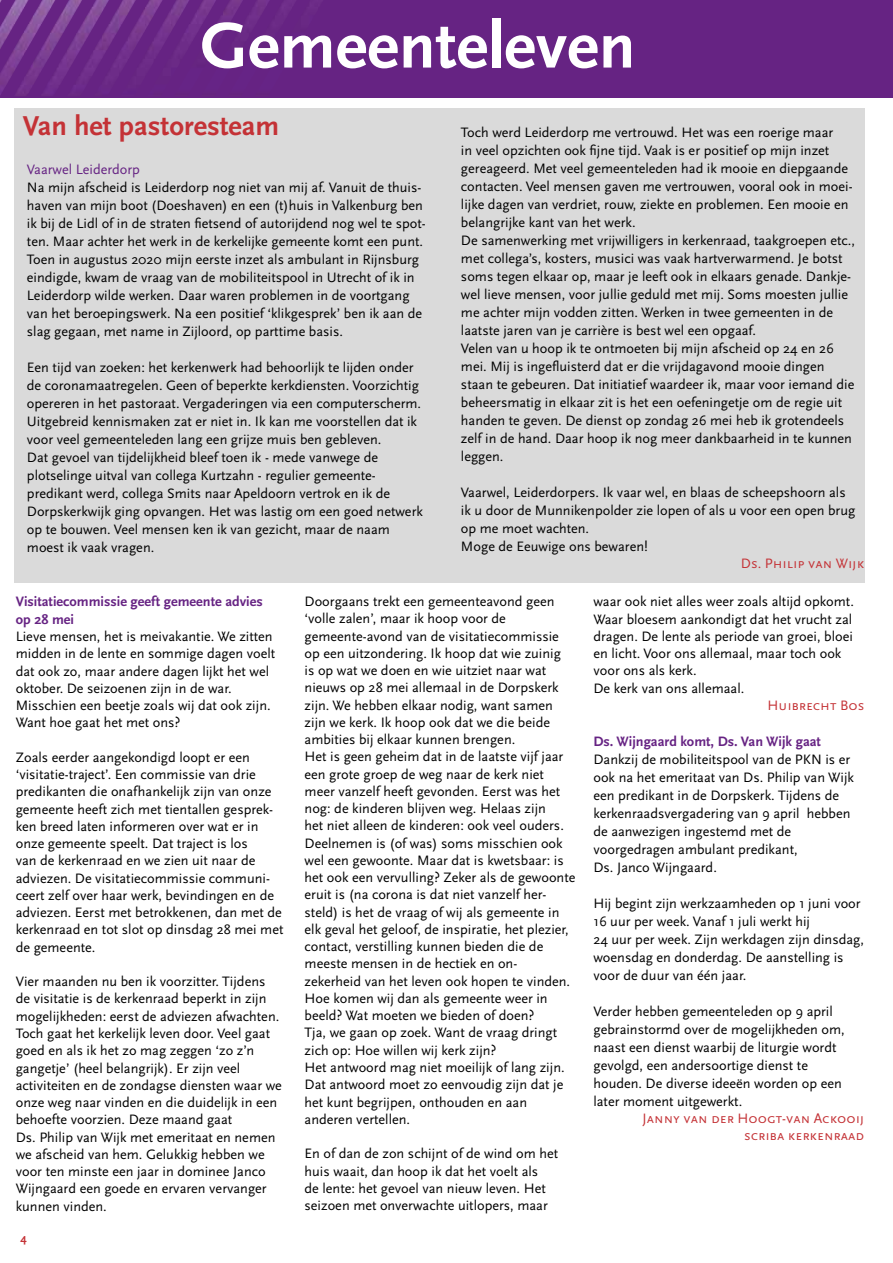
<style>
.page{position:relative;width:893px;height:1263px;background:#fff}
.page>*{position:absolute;margin:0;border:0;box-sizing:border-box;transform-origin:0 0}
.t1{font:700 67.5px "Scala Sans Pro";color:#fff}
.t2{font:700 28.5px "Scala Sans Pro";color:#c43236}
.t3{font:14.25px/17.2px "Scala Sans Pro";color:#000}
.t4{font:700 14.25px/18px "Scala Sans Pro";color:#662383}
.t5{font:14.25px/17.1px "Scala Sans Caps";color:#c43236;text-align:right}
.t6{font:14.25px "Scala Sans Pro";color:#662383}
.t7{font:700 12px "Scala Sans Pro";color:#c43236}
</style>
<div class="page">
<div style="left:0;top:0;width:893px;height:98px;background:#662383"></div>
<img style="left:0;top:0;width:318px;height:96px">
<div style="left:14px;top:108px;width:850px;height:474px;background:#dadada"></div>
<h1 class="t1" style="left:200px;top:7px;width:437px">Gemeenteleven</h1>
<h2 class="t2" style="left:23px;top:109px;width:258px">Van het pastoresteam</h2>
<p class="t6" style="left:27px;top:161px;width:115px">Vaarwel Leiderdorp</p>
<p class="t3" style="left:27px;top:179px;width:400px;line-height:18px">Na mijn afscheid is Leiderdorp nog niet van mij af. Vanuit de thuis&shy;haven van mijn boot (Doeshaven) en een (t)huis in Valkenburg ben ik bij de Lidl of in de straten fietsend of autorijdend nog wel te spot&shy;ten. Maar achter het werk in de kerkelijke gemeente komt een punt.<br>Toen in augustus 2020 mijn eerste inzet als ambulant in Rijnsburg eindigde, kwam de vraag van de mobiliteitspool in Utrecht of ik in Leiderdorp wilde werken. Daar waren problemen in de voortgang van het beroepingswerk. Na een positief ‘klikgesprek’ ben ik aan de slag gegaan, met name in Zijloord, op parttime basis.</p>
<p class="t3" style="left:27px;top:359px;width:397px;line-height:18px">Een tijd van zoeken: het kerkenwerk had behoorlijk te lijden onder de coronamaatregelen. Geen of beperkte kerkdiensten. Voorzichtig opereren in het pastoraat. Vergaderingen via een computerscherm.<br>Uitgebreid kennismaken zat er niet in. Ik kan me voorstellen dat ik voor veel gemeenteleden lang een grijze muis ben gebleven.<br>Dat gevoel van tijdelijkheid bleef toen ik - mede vanwege de plotselinge uitval van collega Kurtzahn - regulier gemeente&shy;predikant werd, collega Smits naar Apeldoorn vertrok en ik de Dorpskerkwijk ging opvangen. Het was lastig om een goed netwerk op te bouwen. Veel mensen ken ik van gezicht, maar de naam moest ik vaak vragen.</p>
<p class="t3" style="left:461px;top:123px;width:395px;line-height:18px">Toch werd Leiderdorp me vertrouwd. Het was een roerige maar<br>in veel opzichten ook fijne tijd. Vaak is er positief op mijn inzet gereageerd. Met veel gemeenteleden had ik mooie en diepgaande contacten. Veel mensen gaven me vertrouwen, vooral ook in moei&shy;lijke dagen van verdriet, rouw, ziekte en problemen. Een mooie en belangrijke kant van het werk.<br>De samenwerking met vrijwilligers in kerkenraad, taakgroepen etc., met collega’s, kosters, musici was vaak hartverwarmend. Je botst soms tegen elkaar op, maar je leeft ook in elkaars genade. Dankje&shy;wel lieve mensen, voor jullie geduld met mij. Soms moesten jullie me achter mijn vodden zitten. Werken in twee gemeenten in de laatste jaren van je carrière is best wel een opgaaf.<br>Velen van u hoop ik te ontmoeten bij mijn afscheid op 24 en 26 mei. Mij is ingefluisterd dat er die vrijdagavond mooie dingen staan te gebeuren. Dat initiatief waardeer ik, maar voor iemand die beheersmatig in elkaar zit is het een oefeningetje om de regie uit handen te geven. De dienst op zondag 26 mei heb ik grotendeels zelf in de hand. Daar hoop ik nog meer dankbaarheid in te kunnen leggen.</p>
<p class="t3" style="left:461px;top:483px;width:396px;line-height:18px">Vaarwel, Leiderdorpers. Ik vaar wel, en blaas de scheepshoorn als ik u door de Munnikenpolder zie lopen of als u voor een open brug op me moet wachten.<br>Moge de Eeuwige ons bewaren!</p>
<p class="t5" style="left:741px;top:555px;width:125px">Ds. Philip van Wijk</p>
<p class="t4" style="left:16px;top:592px;width:249px">Visitatiecommissie geeft gemeente advies op 28 mei</p>
<p class="t3" style="left:16px;top:628px;width:261px">Lieve mensen, het is meivakantie. We zitten midden in de lente en sommige dagen voelt dat ook zo, maar andere dagen lijkt het wel oktober. De seizoenen zijn in de war.<br>Misschien een beetje zoals wij dat ook zijn.<br>Want hoe gaat het met ons?</p>
<p class="t3" style="left:16px;top:749px;width:269px">Zoals eerder aangekondigd loopt er een ‘visitatie-traject’. Een commissie van drie predikanten die onafhankelijk zijn van onze gemeente heeft zich met tientallen gesprek&shy;ken breed laten informeren over wat er in onze gemeente speelt. Dat traject is los<br>van de kerkenraad en we zien uit naar de adviezen. De visitatiecommissie communi&shy;ceert zelf over haar werk, bevindingen en de adviezen. Eerst met betrokkenen, dan met de kerkenraad en tot slot op dinsdag 28 mei met de gemeente.</p>
<p class="t3" style="left:16px;top:973px;width:268px">Vier maanden nu ben ik voorzitter. Tijdens de visitatie is de kerkenraad beperkt in zijn mogelijkheden: eerst de adviezen afwachten.<br>Toch gaat het kerkelijk leven door. Veel gaat goed en als ik het zo mag zeggen ‘zo z’n gangetje’ (heel belangrijk). Er zijn veel activiteiten en de zondagse diensten waar we onze weg naar vinden en die duidelijk in een behoefte voorzien. Deze maand gaat<br>Ds. Philip van Wijk met emeritaat en nemen we afscheid van hem. Gelukkig hebben we voor ten minste een jaar in dominee Janco Wijngaard een goede en ervaren vervanger kunnen vinden.</p>
<p class="t7" style="left:21px;top:1231px;width:8px">4</p>
<p class="t3" style="left:305px;top:593px;width:272px">Doorgaans trekt een gemeenteavond geen ‘volle zalen’, maar ik hoop voor de gemeente-avond van de visitatiecommissie op een uitzondering. Ik hoop dat wie zuinig<br>is op wat we doen en wie uitziet naar wat nieuws op 28 mei allemaal in de Dorpskerk zijn. We hebben elkaar nodig, want samen zijn we kerk. Ik hoop ook dat we die beide ambities bij elkaar kunnen brengen.<br>Het is geen geheim dat in de laatste vijf jaar een grote groep de weg naar de kerk niet meer vanzelf heeft gevonden. Eerst was het nog: de kinderen blijven weg. Helaas zijn<br>het niet alleen de kinderen: ook veel ouders.<br>Deelnemen is (of was) soms misschien ook wel een gewoonte. Maar dat is kwetsbaar: is het ook een vervulling? Zeker als de gewoonte eruit is (na corona is dat niet vanzelf her&shy;steld) is het de vraag of wij als gemeente in elk geval het geloof, de inspiratie, het plezier, contact, verstilling kunnen bieden die de meeste mensen in de hectiek en on&shy;zekerheid van het leven ook hopen te vinden.<br>Hoe komen wij dan als gemeente weer in beeld? Wat moeten we bieden of doen?<br>Tja, we gaan op zoek. Want de vraag dringt zich op: Hoe willen wij kerk zijn?<br>Het antwoord mag niet moeilijk of lang zijn.<br>Dat antwoord moet zo eenvoudig zijn dat je het kunt begrijpen, onthouden en aan anderen vertellen.</p>
<p class="t3" style="left:305px;top:1145px;width:255px">En of dan de zon schijnt of de wind om het huis waait, dan hoop ik dat het voelt als<br>de lente: het gevoel van nieuw leven. Het seizoen met onverwachte uitlopers, maar</p>
<p class="t3" style="left:593px;top:593px;width:262px">waar ook niet alles weer zoals altijd opkomt.<br>Waar bloesem aankondigt dat het vrucht zal dragen. De lente als periode van groei, bloei en licht. Voor ons allemaal, maar toch ook voor ons als kerk.<br>De kerk van ons allemaal.</p>
<p class="t5" style="left:768px;top:697px;width:98px">Huibrecht Bos</p>
<p class="t4" style="left:593px;top:732px;width:229px">Ds. Wijngaard komt, Ds. Van Wijk gaat</p>
<p class="t3" style="left:593px;top:750px;width:262px;line-height:18px">Dankzij de mobiliteitspool van de PKN is er ook na het emeritaat van Ds. Philip van Wijk een predikant in de Dorpskerk. Tijdens de kerkenraadsvergadering van 9 april hebben de aanwezigen ingestemd met de voorgedragen ambulant predikant,<br>Ds. Janco Wijngaard.</p>
<p class="t3" style="left:593px;top:894px;width:272px;line-height:18px">Hij begint zijn werkzaamheden op 1 juni voor 16 uur per week. Vanaf 1 juli werkt hij<br>24 uur per week. Zijn werkdagen zijn dinsdag, woensdag en donderdag. De aanstelling is voor de duur van één jaar.</p>
<p class="t3" style="left:593px;top:1002px;width:253px;line-height:18px">Verder hebben gemeenteleden op 9 april gebrainstormd over de mogelijkheden om, naast een dienst waarbij de liturgie wordt gevolgd, een andersoortige dienst te houden. De diverse ideeën worden op een later moment uitgewerkt.</p>
<p class="t5" style="left:643px;top:1110px;width:223px">Janny van der Hoogt-van Ackooij scriba kerkenraad</p>
</div>
